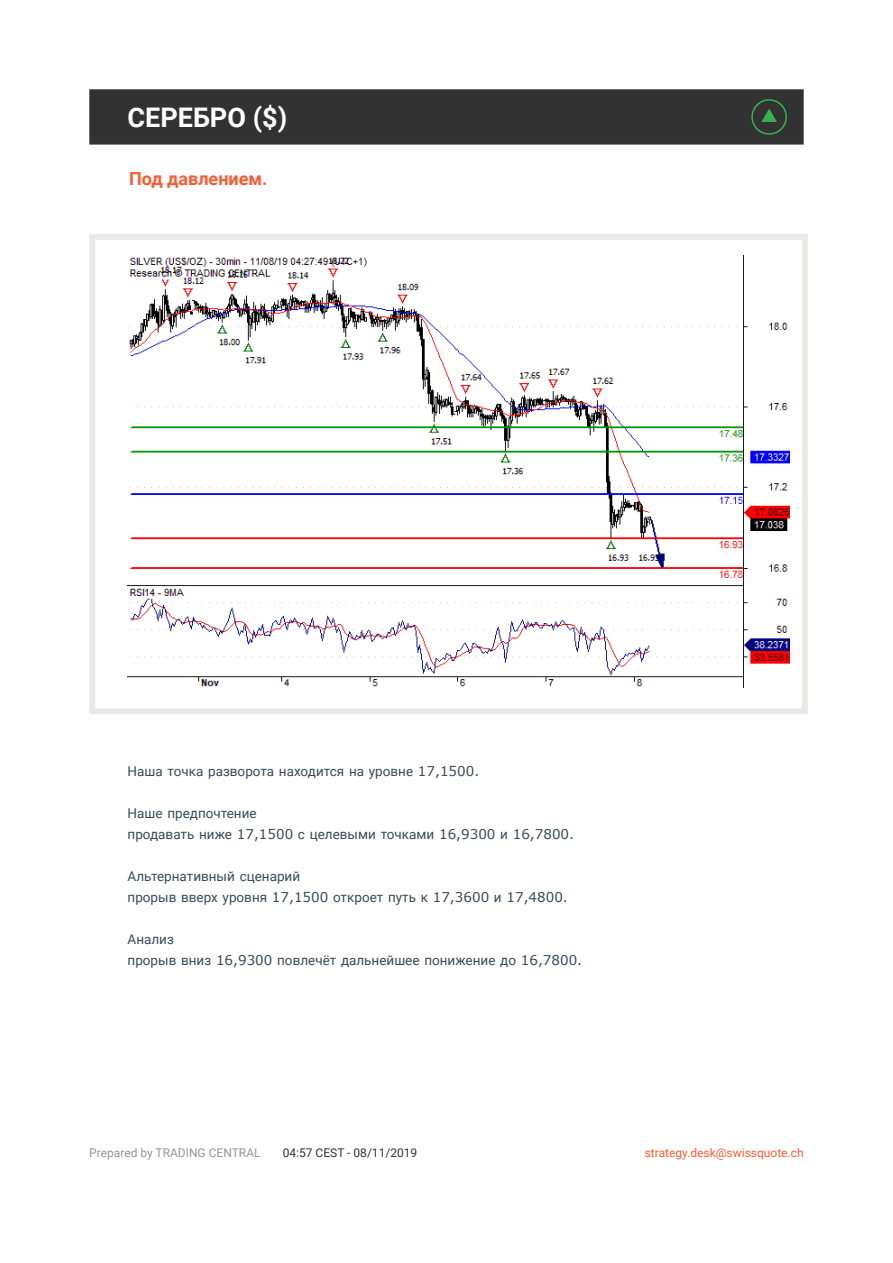
<style>
.page{position:relative;width:893px;height:1263px;background:#fff}
.page>*{position:absolute;margin:0;border:0;box-sizing:border-box;transform-origin:0 0}
.t1{font:700 27px "Roboto";color:#fff}
.t2{font:700 18px "Roboto";color:#fa5b35}
.t3{font:13.5px/21px "Roboto";color:#394a58}
.t4{font:12px "Roboto";color:#fa5b35}
.t5{font:12px "Roboto";color:#939598}
.t6{font:12px "Roboto";color:#323232}
.s1{font-family:"Verdana"}
</style>
<div class="page">
<div style="left:89px;top:234px;width:719px;height:480px;border:6px solid #e9e8e7"></div>
<div style="left:89px;top:89px;width:715px;height:56px;background:#323232;border:2px solid #323232"></div>
<img style="left:128px;top:255px;width:661px;height:432px">
<svg style="left:751px;top:99px;width:36px;height:36px"></svg>
<h1 class="t1" style="left:128px;top:98px;width:161px">СЕРЕБРО ($)</h1>
<h2 class="t2" style="left:129px;top:166px;width:140px">Под давлением.</h2>
<p class="t3" style="left:128px;top:760px;width:353px">Наша точка разворота находится на уровне <span class="s1">17,1500.</span></p>
<p class="t3" style="left:128px;top:802px;width:448px">Наше предпочтение<br>продавать ниже <span class="s1">17,1500</span> с целевыми точками <span class="s1">16,9300</span> и <span class="s1">16,7800.</span></p>
<p class="t3" style="left:128px;top:865px;width:442px">Альтернативный сценарий<br>прорыв вверх уровня <span class="s1">17,1500</span> откроет путь к <span class="s1">17,3600</span> и <span class="s1">17,4800.</span></p>
<p class="t3" style="left:128px;top:928px;width:456px">Анализ<br>прорыв вниз <span class="s1">16,9300</span> повлечёт дальнейшее понижение до <span class="s1">16,7800.</span></p>
<p class="t5" style="left:89px;top:1144px;width:173px">Prepared by TRADING CENTRAL</p>
<p class="t6" style="left:283px;top:1144px;width:136px">04:57 CEST - 08/11/2019</p>
<p class="t4" style="left:645px;top:1144px;width:160px">strategy.desk@swissquote.ch</p>
</div>
